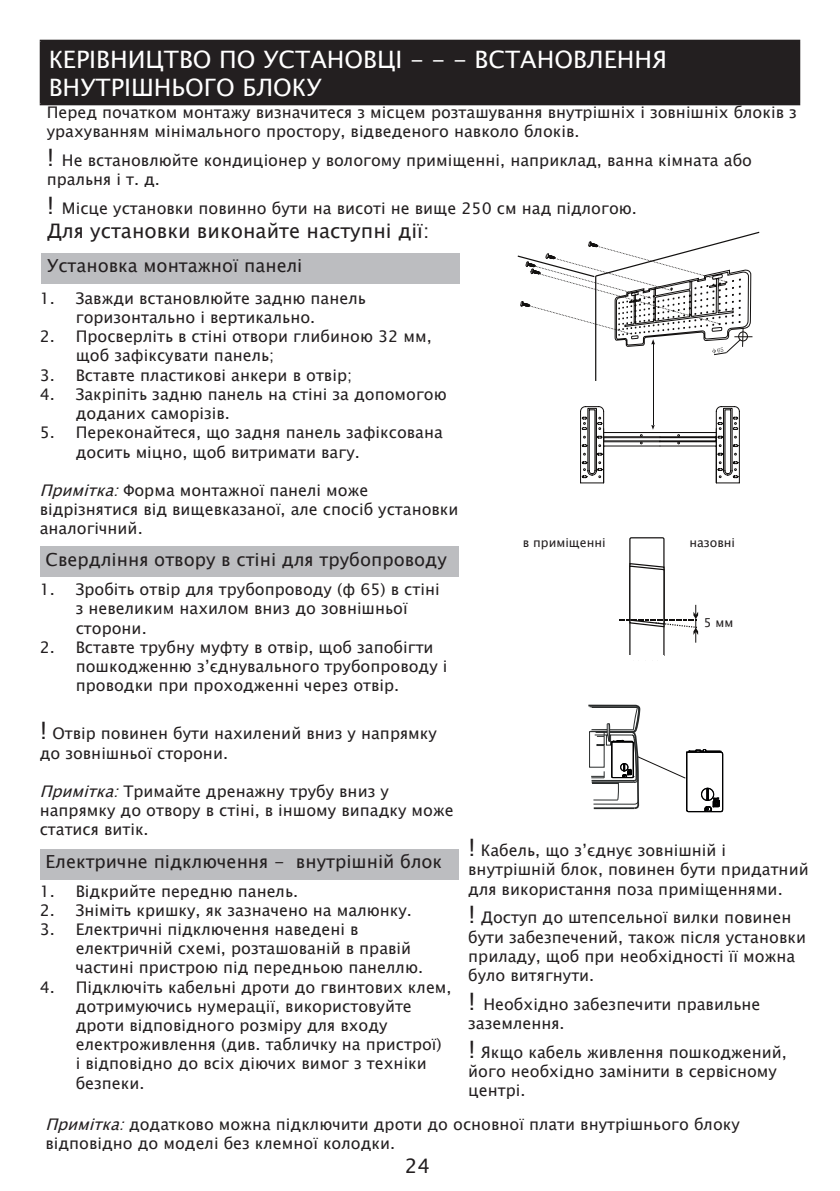
<style>
.page{position:relative;width:840px;height:1191px;background:#fff}
.page>*{position:absolute;margin:0;border:0;box-sizing:border-box;transform-origin:0 0}
.t1{font:24px "Lucida Sans Unicode";color:#fff}
.t2{font:20px "Lucida Sans Unicode";color:#231f20}
.t3{font:18px "Lucida Sans Unicode";color:#231f20}
.t4{font:16px/19.2px "Lucida Sans Unicode";color:#231f20}
.t5{font:12.4px "Lucida Sans Unicode";color:#231f20}
.s1{font-size:24px}
.s2{font-style:italic}
</style>
<div class="page">
<div style="left:41px;top:41px;width:757px;height:63px;background:#231f20"></div>
<hr style="left:40px;top:40px;width:759px;height:2px;background:#231f20">
<hr style="left:40px;top:42px;width:2px;height:61px;background:#231f20">
<hr style="left:797px;top:42px;width:2px;height:61px;background:#231f20">
<hr style="left:40px;top:103px;width:759px;height:2px;background:#231f20">
<div style="left:41px;top:253px;width:418px;height:30px;background:#bcbdc0"></div>
<div style="left:40px;top:546px;width:418px;height:31px;background:#bcbdc0"></div>
<div style="left:40px;top:848px;width:418px;height:31px;background:#bcbdc0"></div>
<div style="left:629px;top:537px;width:35px;height:123px;border:1px solid #12100f"></div>
<svg style="left:629px;top:655px;width:36px;height:5px"></svg>
<hr style="left:652px;top:344px;width:1px;height:81px;background:#12100f">
<svg style="left:580px;top:406px;width:159px;height:78px"></svg>
<svg style="left:619px;top:562px;width:78px;height:80px"></svg>
<hr style="left:594px;top:276px;width:2px;height:105px;background:#12100f">
<svg style="left:517px;top:231px;width:243px;height:124px"></svg>
<svg style="left:588px;top:704px;width:135px;height:108px"></svg>
<hr style="left:688px;top:811px;width:32px;height:1px;background:#000001">
<p class="t1" style="left:49px;top:40px;width:619px">КЕРІВНИЦТВО ПО УСТАНОВЦІ - - - ВСТАНОВЛЕННЯ</p>
<p class="t1" style="left:49px;top:69px;width:274px">ВНУТРІШНЬОГО БЛОКУ</p>
<p class="t4" style="left:47px;top:103px;width:751px">Перед початком монтажу визначитеся з місцем розташування внутрішніх і зовнішніх блоків з урахуванням мінімального простору, відведеного навколо блоків.</p>
<p class="t4" style="left:47px;top:151px;width:706px"><span class="s1">!</span> Не встановлюйте кондиціонер у вологому приміщенні, наприклад, ванна кімната або пральня і т. д.</p>
<p class="t4" style="left:47px;top:199px;width:591px"><span class="s1">!</span> Місце установки повинно бути на висоті не вище 250 см над підлогою.</p>
<p class="t2" style="left:47px;top:215px;width:384px">Для установки виконайте наступні дії:</p>
<p class="t3" style="left:47px;top:252px;width:257px">Установка монтажної панелі</p>
<p class="t4" style="left:76px;top:288px;width:291px;text-indent:-36px">1. Завжди встановлюйте задню панель горизонтально і вертикально.</p>
<p class="t4" style="left:76px;top:327px;width:357px;text-indent:-36px">2. Просверліть в стіні отвори глибиною 32 мм, щоб зафіксувати панель;</p>
<p class="t4" style="left:40px;top:365px;width:314px">3. Вставте пластикові анкери в отвір;</p>
<p class="t4" style="left:76px;top:384px;width:372px;text-indent:-36px">4. Закріпіть задню панель на стіні за допомогою доданих саморізів.</p>
<p class="t4" style="left:76px;top:423px;width:368px;text-indent:-36px">5. Переконайтеся, що задня панель зафіксована досить міцно, щоб витримати вагу.</p>
<p class="t4" style="left:40px;top:480px;width:420px"><span class="s2">Примітка:</span>Форма монтажної панелі може відрізнятися від вищевказаної, але спосіб установки аналогічний.</p>
<p class="t5" style="left:522px;top:532px;width:84px">в приміщенні</p>
<p class="t5" style="left:689px;top:532px;width:47px">назовні</p>
<p class="t3" style="left:46px;top:545px;width:402px">Свердління отвору в стіні для трубопроводу</p>
<p class="t4" style="left:76px;top:580px;width:365px;text-indent:-36px">1. Зробіть отвір для трубопроводу (ф 65) в стіні з невеликим нахилом вниз до зовнішньої сторони.</p>
<p class="t4" style="left:76px;top:637px;width:373px;text-indent:-36px">2. Вставте трубну муфту в отвір, щоб запобігти пошкодженню з’єднувального трубопроводу і проводки при проходженні через отвір.</p>
<p class="t4" style="left:40px;top:724px;width:398px"><span class="s1">!</span> Отвір повинен бути нахилений вниз у напрямку до зовнішньої сторони.</p>
<p class="t4" style="left:40px;top:781px;width:415px"><span class="s2">Примітка:</span>Тримайте дренажну трубу вниз у напрямку до отвору в стіні, в іншому випадку може статися витік.</p>
<p class="t3" style="left:46px;top:847px;width:398px">Електричне підключення - внутрішній блок</p>
<p class="t4" style="left:40px;top:881px;width:260px">1. Відкрийте передню панель.</p>
<p class="t4" style="left:40px;top:900px;width:373px">2. Зніміть кришку, як зазначено на малюнку.</p>
<p class="t4" style="left:76px;top:919px;width:348px;text-indent:-36px">3. Електричні підключення наведені в електричній схемі, розташованій в правій частині пристрою під передньою панеллю.</p>
<p class="t4" style="left:76px;top:977px;width:377px;text-indent:-36px">4. Підключіть кабельні дроти до гвинтових клем, дотримуючись нумерації, використовуйте дроти відповідного розміру для входу електроживлення (див. табличку на пристрої)<br>і відповідно до всіх діючих вимог з техніки безпеки.</p>
<p class="t4" style="left:45px;top:1114px;width:695px"><span class="s2">Примітка:</span>додатково можна підключити дроти до основної плати внутрішнього блоку відповідно до моделі без клемної колодки.</p>
<p class="t5" style="left:703px;top:613px;width:31px">5 мм</p>
<p class="t4" style="left:468px;top:841px;width:342px"><span class="s1">!</span> Кабель, що з’єднує зовнішній і внутрішній блок, повинен бути придатний для використання поза приміщеннями.</p>
<p class="t4" style="left:468px;top:908px;width:339px"><span class="s1">!</span> Доступ до штепсельної вилки повинен бути забезпечений, також після установки приладу, щоб при необхідності її можна було витягнути.</p>
<p class="t4" style="left:468px;top:994px;width:293px"><span class="s1">!</span> Необхідно забезпечити правильне заземлення.</p>
<p class="t4" style="left:468px;top:1042px;width:320px"><span class="s1">!</span> Якщо кабель живлення пошкоджений, його необхідно замінити в сервісному центрі.</p>
<p class="t2" style="left:404px;top:1149px;width:27px">24</p>
</div>
